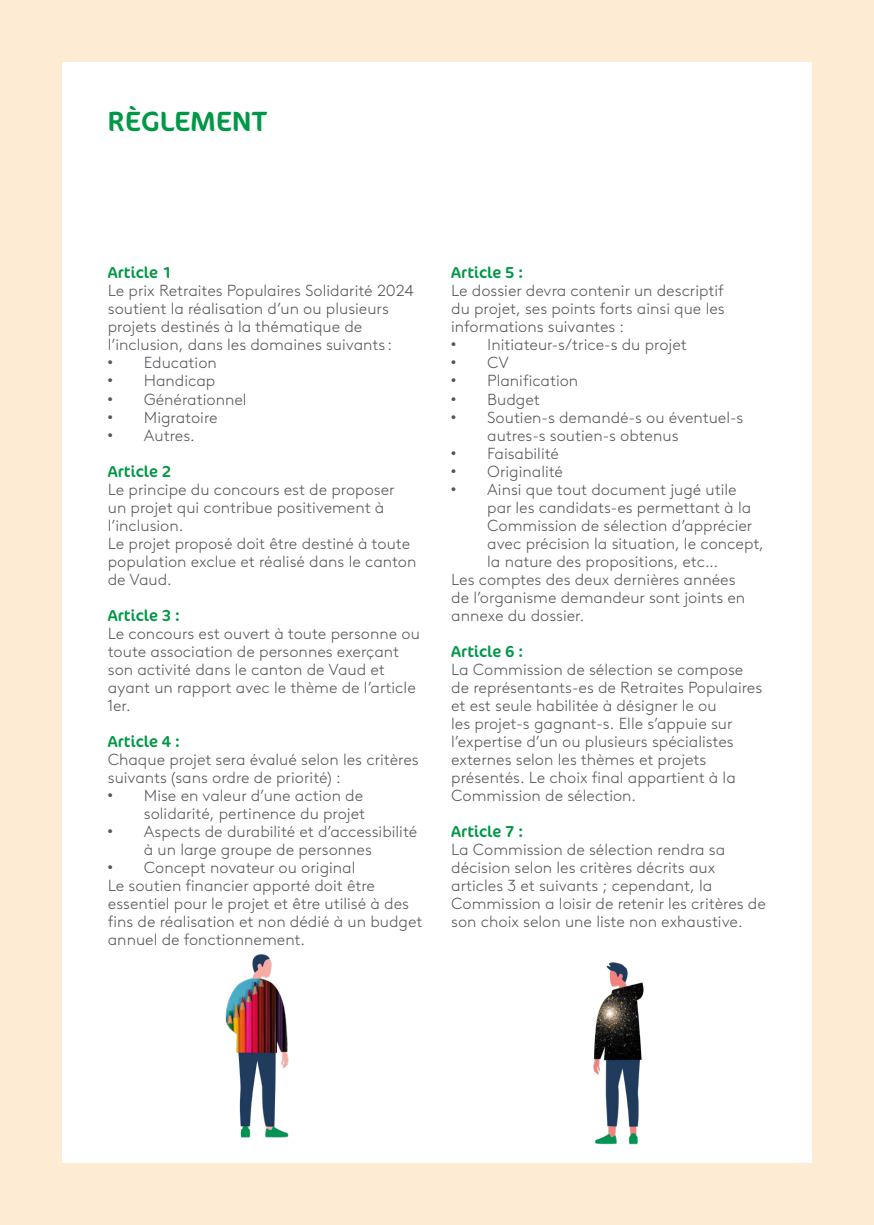
<style>
.page{position:relative;width:874px;height:1225px;background:#fff}
.page>*{position:absolute;margin:0;border:0;box-sizing:border-box;transform-origin:0 0}
.t1{font:28px "Cocon OT";letter-spacing:.01em;color:#009847}
.t2{font:300 16px/18px "Brown LL";color:#54555a}
.t3{font:16px "Cocon OT";color:#009847}
</style>
<div class="page">
<div style="left:0;top:0;width:873px;height:1225px;background:#feebd4"></div>
<div style="left:62px;top:62px;width:749px;height:1100px;background:#fff"></div>
<img style="left:593px;top:962px;width:51px;height:183px">
<img style="left:225px;top:954px;width:64px;height:184px">
<h1 class="t1" style="left:108px;top:105px;width:161px">RÈGLEMENT</h1>
<p class="t3" style="left:108px;top:263px;width:65px">Article 1</p>
<p class="t2" style="left:108px;top:281px;width:307px">Le prix Retraites Populaires Solidarité 2024 soutient la réalisation d’un ou plusieurs projets destinés à la thématique de l’inclusion, dans les domaines suivants :</p>
<p class="t2" style="left:108px;top:353px;width:110px"><sup>•</sup> Education</p>
<p class="t2" style="left:108px;top:371px;width:109px"><sup>•</sup> Handicap</p>
<p class="t2" style="left:108px;top:389px;width:140px"><sup>•</sup> Générationnel</p>
<p class="t2" style="left:108px;top:407px;width:111px"><sup>•</sup> Migratoire</p>
<p class="t2" style="left:108px;top:425px;width:88px"><sup>•</sup> Autres.</p>
<p class="t3" style="left:108px;top:461px;width:65px">Article 2</p>
<p class="t2" style="left:108px;top:479px;width:310px">Le principe du concours est de proposer un projet qui contribue positivement à l’inclusion.<br>Le projet proposé doit être destiné à toute population exclue et réalisé dans le canton de Vaud.</p>
<p class="t3" style="left:108px;top:605px;width:74px">Article 3 :</p>
<p class="t2" style="left:108px;top:623px;width:313px">Le concours est ouvert à toute personne ou toute association de personnes exerçant son activité dans le canton de Vaud et ayant un rapport avec le thème de l’article 1er.</p>
<p class="t3" style="left:108px;top:731px;width:74px">Article 4 :</p>
<p class="t2" style="left:108px;top:749px;width:312px">Chaque projet sera évalué selon les critères suivants (sans ordre de priorité) :</p>
<p class="t2" style="left:108px;top:785px;width:259px;text-align:right"><sup>•</sup> Mise en valeur d’une action de solidarité, pertinence du projet</p>
<p class="t2" style="left:108px;top:821px;width:311px;text-align:center"><sup>•</sup> Aspects de durabilité et d’accessibilité à un large groupe de personnes</p>
<p class="t2" style="left:108px;top:857px;width:316px"><sup>•</sup> Concept novateur ou original<br>Le soutien financier apporté doit être essentiel pour le projet et être utilisé à des fins de réalisation et non dédié à un budget annuel de fonctionnement.</p>
<p class="t3" style="left:451px;top:263px;width:74px">Article 5 :</p>
<p class="t2" style="left:451px;top:281px;width:275px;text-align:justify">Le dossier devra contenir un descriptif du projet, ses points forts ainsi que les informations suivantes :</p>
<p class="t2" style="left:451px;top:335px;width:237px"><sup>•</sup> Initiateur-s/trice-s du projet</p>
<p class="t2" style="left:451px;top:353px;width:59px"><sup>•</sup> CV</p>
<p class="t2" style="left:451px;top:371px;width:129px"><sup>•</sup> Planification</p>
<p class="t2" style="left:451px;top:389px;width:90px"><sup>•</sup> Budget</p>
<p class="t2" style="left:487px;top:407px;width:257px;text-indent:-36px"><sup>•</sup> Soutien-s demandé-s ou éventuel-s autres-s soutien-s obtenus</p>
<p class="t2" style="left:451px;top:443px;width:109px"><sup>•</sup> Faisabilité</p>
<p class="t2" style="left:451px;top:461px;width:113px"><sup>•</sup> Originalité</p>
<p class="t2" style="left:451px;top:479px;width:287px"><sup>•</sup> Ainsi que tout document jugé utile</p>
<p class="t2" style="left:487px;top:497px;width:265px">par les candidats-es permettant à la</p>
<p class="t2" style="left:487px;top:515px;width:266px">Commission de sélection d’apprécier</p>
<p class="t2" style="left:487px;top:533px;width:278px">avec précision la situation, le concept,</p>
<p class="t2" style="left:487px;top:551px;width:232px">la nature des propositions, etc…</p>
<p class="t2" style="left:451px;top:569px;width:286px">Les comptes des deux dernières années</p>
<p class="t2" style="left:451px;top:587px;width:295px">de l’organisme demandeur sont joints en</p>
<p class="t2" style="left:451px;top:605px;width:135px">annexe du dossier.</p>
<p class="t3" style="left:451px;top:641px;width:74px">Article 6 :</p>
<p class="t2" style="left:451px;top:659px;width:312px">La Commission de sélection se compose de représentants-es de Retraites Populaires et est seule habilitée à désigner le ou<br>les projet-s gagnant-s. Elle s’appuie sur l’expertise d’un ou plusieurs spécialistes externes selon les thèmes et projets présentés. Le choix final appartient à la Commission de sélection.</p>
<p class="t3" style="left:451px;top:821px;width:74px">Article 7 :</p>
<p class="t2" style="left:451px;top:839px;width:316px">La Commission de sélection rendra sa décision selon les critères décrits aux articles 3 et suivants ; cependant, la Commission a loisir de retenir les critères de son choix selon une liste non exhaustive.</p>
</div>
